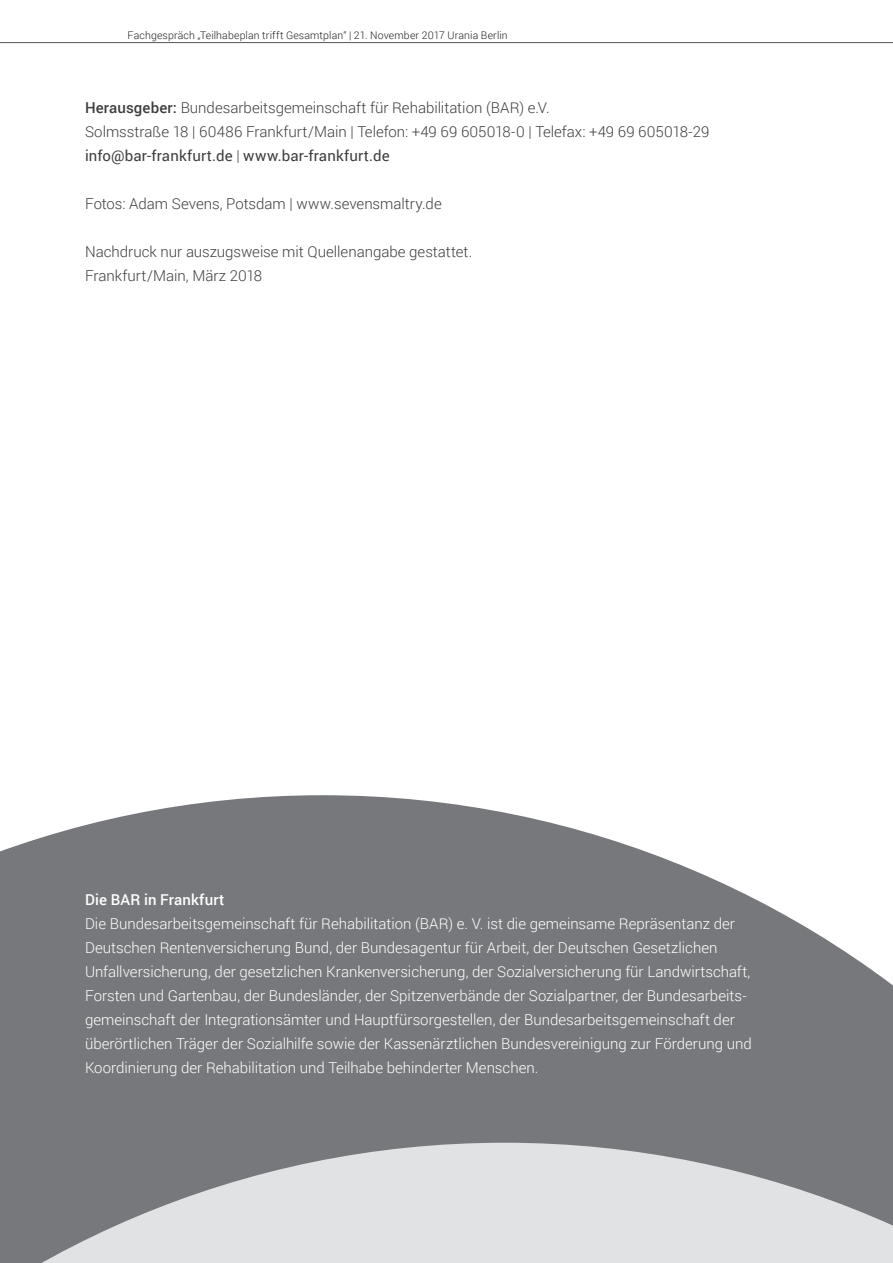
<style>
.page{position:relative;width:893px;height:1263px;background:#fff}
.page>*{position:absolute;margin:0;border:0;box-sizing:border-box;transform-origin:0 0}
.t1{font:300 15px/24px "Roboto";color:#fff}
.t2{font:300 15px/24px "Roboto";color:#3e3e3f}
.t3{font:500 15px "Roboto";letter-spacing:.01em;color:#fff}
.t4{font:300 10.5px "Roboto";letter-spacing:.015em;color:#231f20}
.s1{font-weight:500}
.s2{font-weight:400}
</style>
<div class="page">
<hr style="left:0;top:42px;width:893px;height:1px;background:#57585a">
<svg style="left:0;top:795px;width:893px;height:348px;background:#87898c"></svg>
<svg style="left:0;top:1143px;width:893px;height:120px;background:#bfc1c3"></svg>
<p class="t4" style="left:128px;top:28px;width:382px">Fachgespräch „Teilhabeplan trifft Gesamtplan“ | 21. November 2017 Urania Berlin</p>
<p class="t2" style="left:85px;top:95px;width:626px"><span class="s1">Herausgeber:</span> Bundesarbeitsgemeinschaft für Rehabilitation (BAR) e.V.<br>Solmsstraße 18 | 60486 Frankfurt/Main | Telefon: +49 69 605018-0 | Telefax: +49 69 605018-29 <span class="s2">info@bar-frankfurt.de</span> | <span class="s2">www.bar-frankfurt.de</span></p>
<p class="t2" style="left:85px;top:191px;width:358px">Fotos: Adam Sevens, Potsdam | www.sevensmaltry.de</p>
<p class="t2" style="left:85px;top:239px;width:389px">Nachdruck nur auszugsweise mit Quellenangabe gestattet.<br>Frankfurt/Main, März 2018</p>
<p class="t3" style="left:85px;top:889px;width:141px">Die BAR in Frankfurt</p>
<p class="t1" style="left:85px;top:911px;width:668px">Die Bundesarbeitsgemeinschaft für Rehabilitation (BAR) e. V. ist die gemeinsame Repräsentanz der Deutschen Rentenversicherung Bund, der Bundesagentur für Arbeit, der Deutschen Gesetzlichen Unfallversicherung, der gesetzlichen Krankenversicherung, der Sozialversicherung für Landwirtschaft, Forsten und Gartenbau, der Bundesländer, der Spitzenverbände der Sozialpartner, der Bundesarbeits&shy;gemeinschaft der Integrationsämter und Hauptfürsorgestellen, der Bundesarbeitsgemeinschaft der überörtlichen Träger der Sozialhilfe sowie der Kassenärztlichen Bundesvereinigung zur Förderung und Koordinierung der Rehabilitation und Teilhabe behinderter Menschen.</p>
</div>
